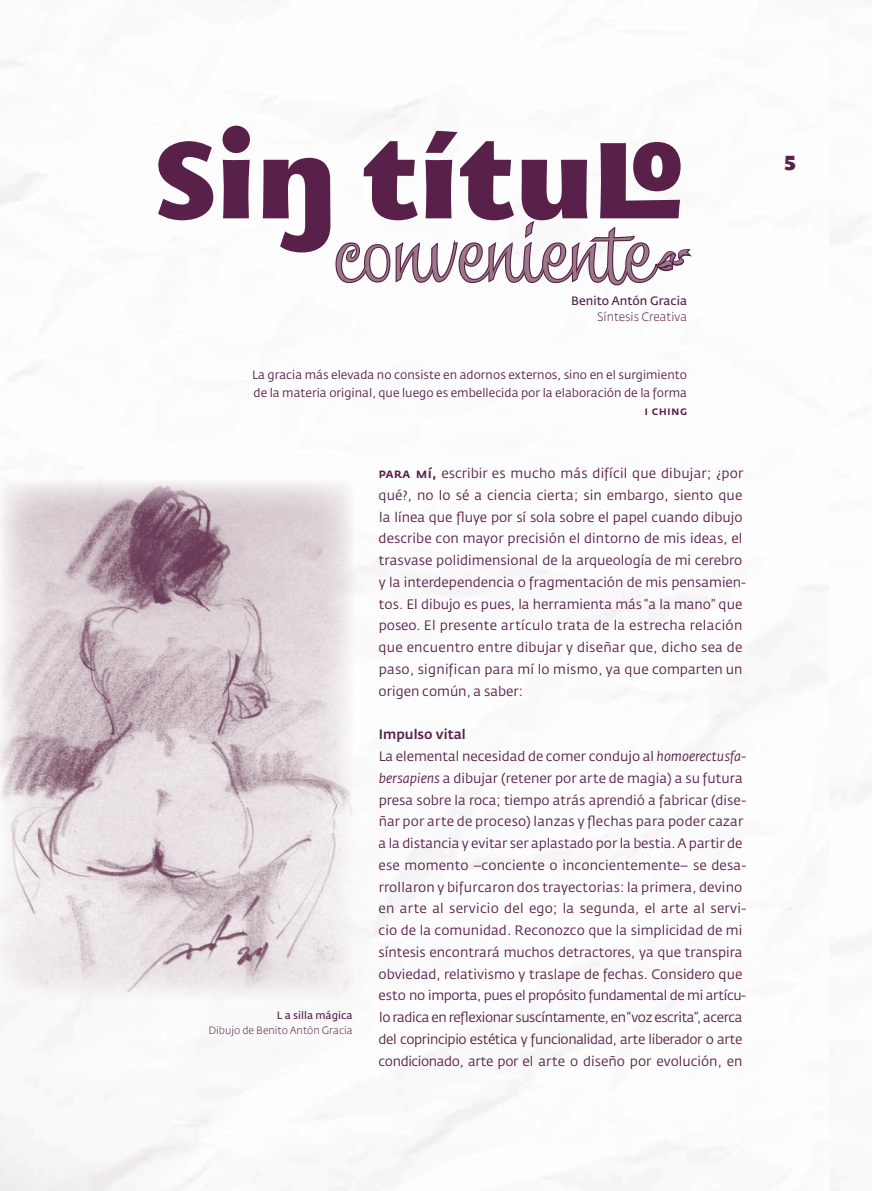
<style>
.page{position:relative;width:872px;height:1191px;background:#fff}
.page>*{position:absolute;margin:0;border:0;box-sizing:border-box;transform-origin:0 0}
.t1{font:108px "M Egalopolis Extra";color:#592049}
.t2{font:75px "Clipper Script Personal Use";color:#997889}
.t3{font:30px "M Egalopolis Extra";color:#997889}
.t4{font:20.4px "M Egalopolis Extra";color:#592049}
.t5{font:13.5px/21.8px "Fedra Sans Std";color:#592049}
.t6{font:12px/18px "Fedra Sans Std";color:#592049;text-align:right}
.t7{font:12px/16.5px "Fedra Sans Std";color:#592049;text-align:right}
.t8{font:300 10.5px/15px "Fedra Sans Std";color:#592049;text-align:right}
.s1{font-weight:300}
.s2{font-weight:500}
.s3{font-weight:400}
.s4{font-style:italic}
</style>
<div class="page">
<svg style="left:335px;top:219px;width:357px;height:68px"></svg>
<img style="left:0;top:479px;width:353px;height:521px">
<p class="t1" style="left:155px;top:101px;width:527px">Siŋ títuLO</p>
<p class="t2" style="left:337px;top:210px;width:321px">conveniente</p>
<p class="t3" style="left:657px;top:237px;width:33px">•</p>
<p class="t7" style="left:571px;top:292px;width:117px">Benito Antón Gracia<br><span class="s1">Síntesis Creativa</span></p>
<p class="t6" style="left:252px;top:365px;width:436px">La gracia más elevada no consiste en adornos externos, sino en el surgimiento de la materia original, que luego es embellecida por la elaboración de la forma <span class="s2">i ching</span></p>
<p class="t8" style="left:208px;top:1008px;width:146px"><span class="s3">L a silla mágica<br></span>Dibujo de Benito Antón Gracia</p>
<p class="t5" style="left:378px;top:462px;width:369px"><span class="s2">para mí,</span> escribir es mucho más difícil que dibujar; ¿por qué?, no lo sé a ciencia cierta; sin embargo, siento que la línea que fluye por sí sola sobre el papel cuando dibujo describe con mayor precisión el dintorno de mis ideas, el trasvase polidimensional de la arqueología de mi cerebro y la interdependencia o fragmentación de mis pensamien&shy;tos. El dibujo es pues, la herramienta más “a la mano” que poseo. El presente artículo trata de la estrecha relación que encuentro entre dibujar y diseñar que, dicho sea de paso, significan para mí lo mismo, ya que comparten un origen común, a saber:</p>
<p class="t5" style="left:378px;top:723px;width:369px"><span class="s2">Impulso vital<br></span>La elemental necesidad de comer condujo al <span class="s4">homoerectusfa&shy;bersapiens</span> a dibujar (retener por arte de magia) a su futura presa sobre la roca; tiempo atrás aprendió a fabricar (dise&shy;ñar por arte de proceso) lanzas y flechas para poder cazar a la distancia y evitar ser aplastado por la bestia. A partir de ese momento –conciente o inconcientemente– se desa&shy;rrollaron y bifurcaron dos trayectorias: la primera, devino en arte al servicio del ego; la segunda, el arte al servi&shy;cio de la comunidad. Reconozco que la simplicidad de mi síntesis encontrará muchos detractores, ya que transpira obviedad, relativismo y traslape de fechas. Considero que esto no importa, pues el propósito fundamental de mi artícu&shy;lo radica en reflexionar suscíntamente, en “voz escrita”, acerca del coprincipio estética y funcionalidad, arte liberador o arte condicionado, arte por el arte o diseño por evolución, en</p>
<p class="t4" style="left:783px;top:147px;width:15px">5</p>
</div>
